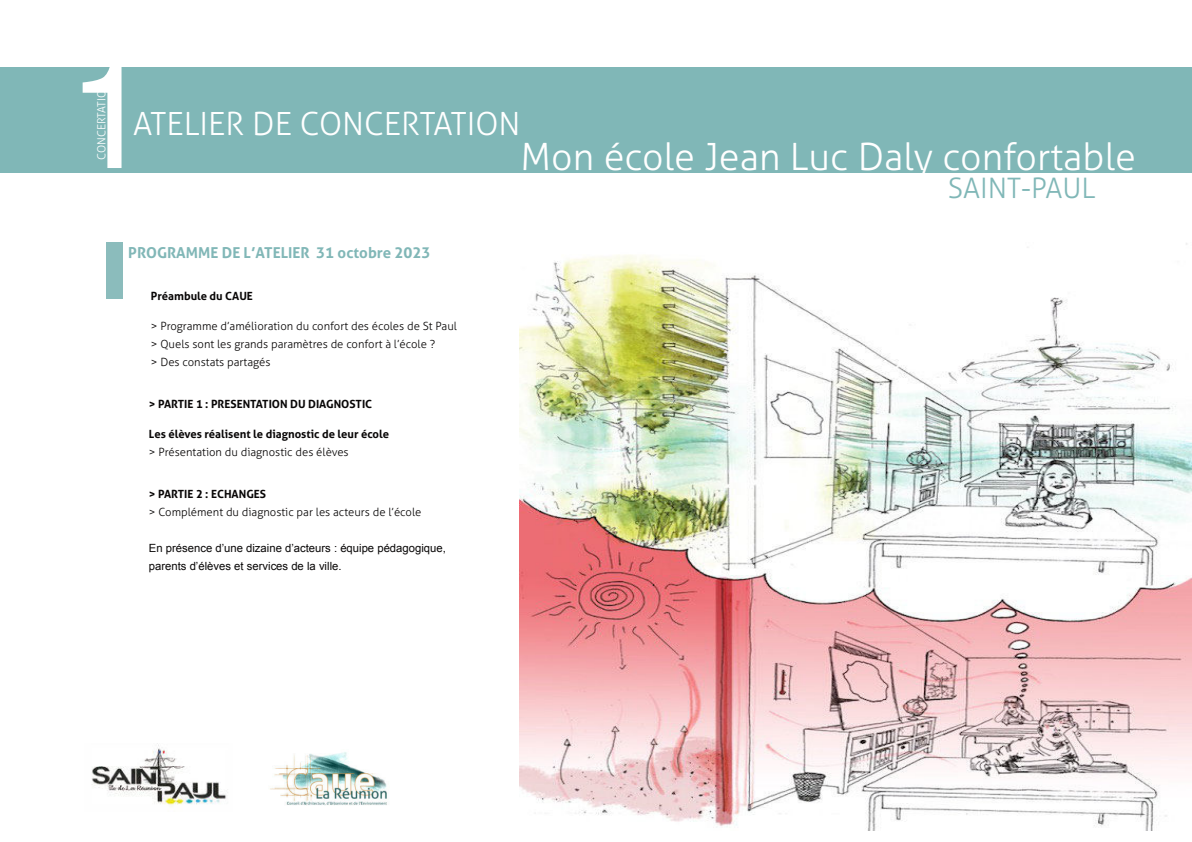
<style>
.page{position:relative;width:1192px;height:842px;background:#fff}
.page>*{position:absolute;margin:0;border:0;box-sizing:border-box;transform-origin:0 0}
.t1{font:152.05px "Helvetica";color:#fff}
.t2{font:300 37.65px "Aller";color:#fff}
.t3{font:300 32px "Aller";color:#fff}
.t4{font:300 28.25px "Aller";color:#80b7b7}
.t5{font:700 15.05px "Aller";color:#81b7b7}
.t6{font:300 11.3px/18px "Aller";color:#080606}
.t7{font:700 11.3px "Aller";color:#080606}
.t8{font:11.3px/18px "Arial";color:#080606}
.t9{font:300 11.3px "Aller";color:#fff}
</style>
<div class="page">
<div style="left:0;top:67px;width:1192px;height:105px;background:#80b7b7"></div>
<img style="left:270px;top:752px;width:117px;height:54px">
<div style="left:106px;top:242px;width:17px;height:57px;background:#8bbcbc"></div>
<img style="left:520px;top:243px;width:672px;height:587px">
<img style="left:92px;top:745px;width:135px;height:61px">
<h1 class="t1" style="left:68px;top:-2px;width:85px">1</h1>
<p class="t9" style="left:95px;top:160px;width:79px;rotate:-90deg">CONCERTATION</p>
<h3 class="t3" style="left:133px;top:104px;width:389px">ATELIER DE CONCERTATION</h3>
<h2 class="t2" style="left:521px;top:134px;width:617px">Mon école Jean Luc Daly confortable</h2>
<h3 class="t4" style="left:948px;top:171px;width:149px">SAINT-PAUL</h3>
<h3 class="t5" style="left:128px;top:243px;width:304px">PROGRAMME DE L’ATELIER 31 octobre 2023</h3>
<p class="t7" style="left:151px;top:289px;width:104px">Préambule du CAUE</p>
<p class="t6" style="left:151px;top:317px;width:308px">&gt; Programme d’amélioration du confort des écoles de St Paul &gt; Quels sont les grands paramètres de confort à l’école ?<br>&gt; Des constats partagés</p>
<p class="t7" style="left:149px;top:397px;width:225px">&gt; PARTIE 1 : PRESENTATION DU DIAGNOSTIC</p>
<p class="t7" style="left:149px;top:427px;width:242px">Les élèves réalisent le diagnostic de leur école</p>
<p class="t6" style="left:149px;top:443px;width:201px">&gt; Présentation du diagnostic des élèves</p>
<p class="t7" style="left:149px;top:487px;width:119px">&gt; PARTIE 2 : ECHANGES</p>
<p class="t6" style="left:149px;top:503px;width:274px">&gt; Complément du diagnostic par les acteurs de l’école</p>
<p class="t8" style="left:149px;top:539px;width:298px">En présence d’une dizaine d’acteurs : équipe pédagogique, parents d’élèves et services de la ville.</p>
</div>
